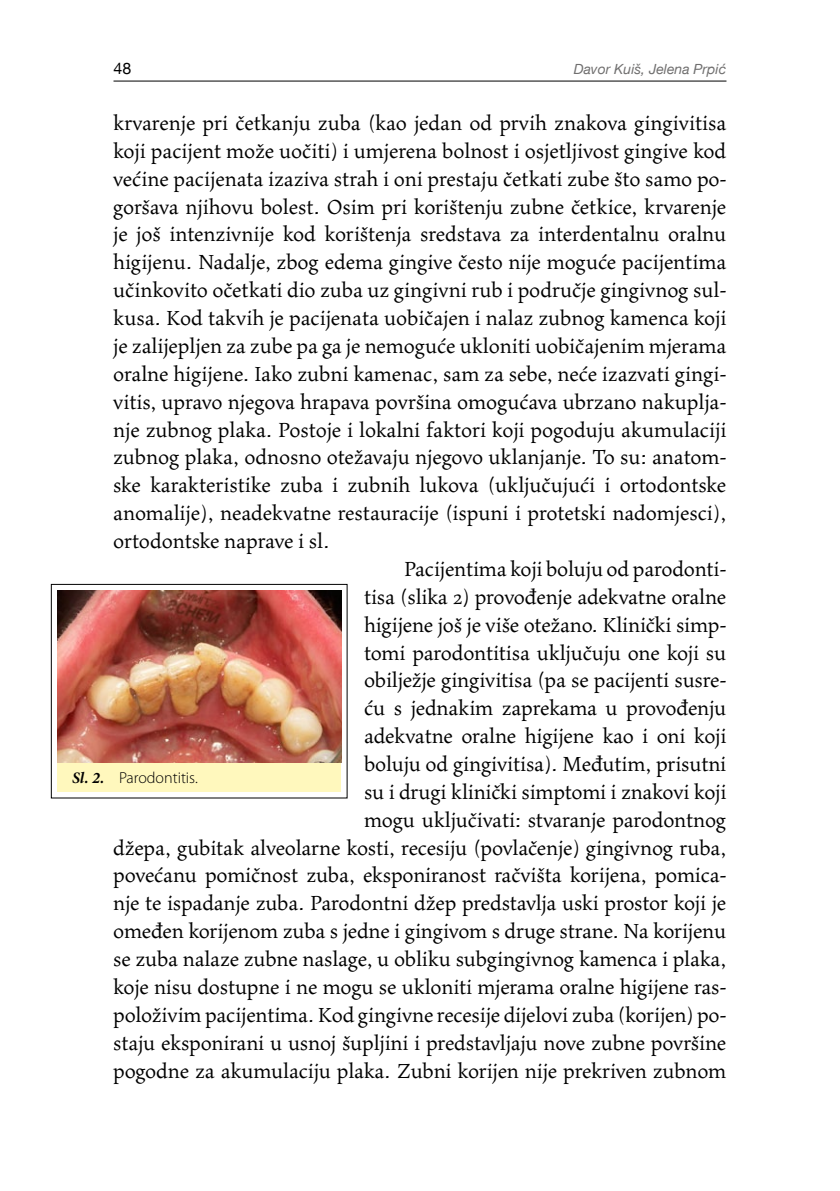
<style>
.page{position:relative;width:840px;height:1191px;background:#fff}
.page>*{position:absolute;margin:0;border:0;box-sizing:border-box;transform-origin:0 0}
.Body_txt{font:23px/27.8px "Maiola Pro";color:#000;text-align:justify}
.t1{font:300 16px "Myriad Pro";color:#000}
.t2{font:16px "Helvetica Neue LT Com";color:#000}
.t3{font:italic 14px "Helvetica Neue LT Com";color:#706f6f}
.s1{font-family:"Minion Pro";font-weight:700;font-style:italic}
</style>
<div class="page">
<hr style="left:113px;top:81px;width:613px;height:1px;background:#000">
<img style="left:57px;top:590px;width:284px;height:173px">
<div style="left:57px;top:763px;width:284px;height:28px;background:#fff8bd"></div>
<div style="left:51px;top:584px;width:296px;height:214px;border:1px solid #000"></div>
<p class="t2" style="left:113px;top:58px;width:19px">48</p>
<p class="t3" style="left:573px;top:60px;width:154px">Davor Kuiš, Jelena Prpić</p>
<p class="Body_txt" style="left:113px;top:110px;width:614px">krvarenje pri četkanju zuba (kao jedan od prvih znakova gingivitisa koji pacijent može uočiti) i umjerena bolnost i osjetljivost gingive kod većine pacijenata izaziva strah i oni prestaju četkati zube što samo po&shy;goršava njihovu bolest. Osim pri korištenju zubne četkice, krvarenje je još intenzivnije kod korištenja sredstava za interdentalnu oralnu higijenu. Nadalje, zbog edema gingive često nije moguće pacijentima učinkovito očetkati dio zuba uz gingivni rub i područje gingivnog sul&shy;kusa. Kod takvih je pacijenata uobičajen i nalaz zubnog kamenca koji je zalijepljen za zube pa ga je nemoguće ukloniti uobičajenim mjerama oralne higijene. Iako zubni kamenac, sam za sebe, neće izazvati gingi&shy;vitis, upravo njegova hrapava površina omogućava ubrzano nakuplja&shy;nje zubnog plaka. Postoje i lokalni faktori koji pogoduju akumulaciji zubnog plaka, odnosno otežavaju njegovo uklanjanje. To su: anatom&shy;ske karakteristike zuba i zubnih lukova (uključujući i ortodontske anomalije), neadekvatne restauracije (ispuni i protetski nadomjesci), ortodontske naprave i sl.</p>
<p class="Body_txt" style="left:113px;top:555px;width:614px;text-align:right">Pacijentima koji boluju od parodonti-<br>tisa (slika 2) provođenje adekvatne oralne<br>higijene još je više otežano. Klinički simp-<br>tomi parodontitisa uključuju one koji su<br>obilježje gingivitisa (pa se pacijenti susre-<br>ću s jednakim zaprekama u provođenju<br>adekvatne oralne higijene kao i oni koji<br>boluju od gingivitisa). Međutim, prisutni<br>su i drugi klinički simptomi i znakovi koji<br>mogu uključivati: stvaranje parodontnog<br>džepa, gubitak alveolarne kosti, recesiju (povlačenje) gingivnog ruba, povećanu pomičnost zuba, eksponiranost račvišta korijena, pomica&shy;nje te ispadanje zuba. Parodontni džep predstavlja uski prostor koji je omeđen korijenom zuba s jedne i gingivom s druge strane. Na korijenu se zuba nalaze zubne naslage, u obliku subgingivnog kamenca i plaka, koje nisu dostupne i ne mogu se ukloniti mjerama oralne higijene ras&shy;položivim pacijentima. Kod gingivne recesije dijelovi zuba (korijen) po&shy;staju eksponirani u usnoj šupljini i predstavljaju nove zubne površine pogodne za akumulaciju plaka. Zubni korijen nije prekriven zubnom</p>
<p class="t1" style="left:72px;top:768px;width:127px"><span class="s1">Sl. 2.</span> Parodontitis.</p>
</div>
